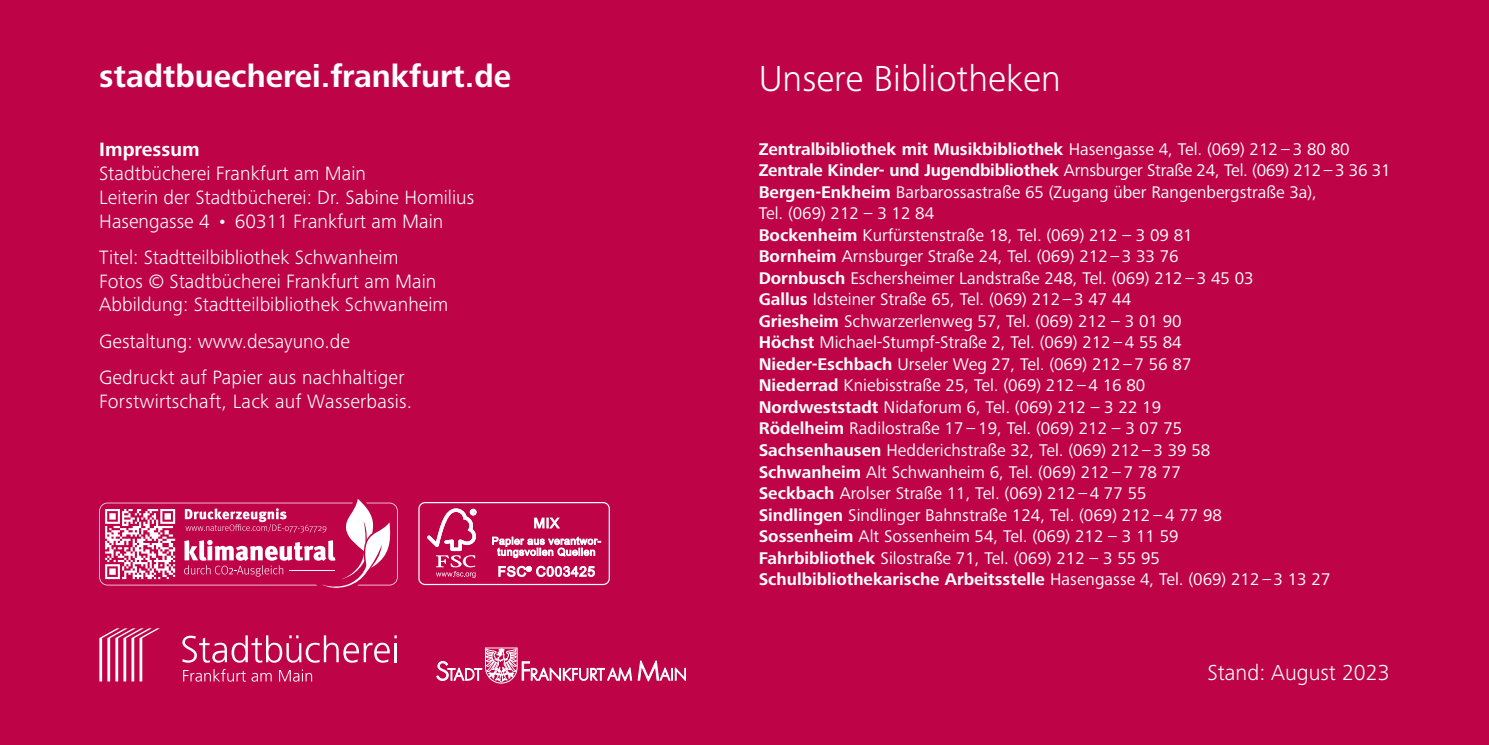
<style>
.page{position:relative;width:1489px;height:745px;background:#fff}
.page>*{position:absolute;margin:0;border:0;box-sizing:border-box;transform-origin:0 0}
.t1{font:300 37.5px "Frutiger Next Pro";color:#fff}
.t2{font:700 32.5px "Frutiger Next Pro";color:#fff}
.t3{font:300 22.5px "Frutiger Next Pro";color:#fff}
.t4{font:300 20px/23.8px "Frutiger Next Pro";color:#fff}
.t5{font:700 20px "Frutiger Next Pro";color:#fff}
.t6{font:17.5px/21.5px "Frutiger Next Pro";color:#fff}
.s1{font-weight:700}
</style>
<div class="page">
<div style="left:0;top:0;width:1488px;height:744px;background:#be0346"></div>
<svg style="left:99px;top:628px;width:61px;height:53px"></svg>
<svg style="left:183px;top:669px;width:89px;height:12px"></svg>
<svg style="left:279px;top:669px;width:33px;height:12px"></svg>
<svg style="left:182px;top:635px;width:215px;height:27px"></svg>
<svg style="left:638px;top:660px;width:47px;height:20px"></svg>
<svg style="left:436px;top:647px;width:195px;height:36px"></svg>
<div style="left:418px;top:501px;width:192px;height:83px;border:1px solid #fff;border-radius:6px"></div>
<svg style="left:427px;top:508px;width:49px;height:69px"></svg>
<svg style="left:534px;top:517px;width:26px;height:11px"></svg>
<svg style="left:492px;top:536px;width:109px;height:21px"></svg>
<svg style="left:498px;top:565px;width:97px;height:11px"></svg>
<svg style="left:99px;top:499px;width:299px;height:88px"></svg>
<h2 class="t2" style="left:99px;top:58px;width:413px">stadtbuecherei.frankfurt.de</h2>
<h1 class="t1" style="left:758px;top:57px;width:303px">Unsere Bibliotheken</h1>
<p class="t5" style="left:99px;top:138px;width:102px">Impressum</p>
<p class="t4" style="left:99px;top:161px;width:376px">Stadtbücherei Frankfurt am Main<br>Leiterin der Stadtbücherei: Dr. Sabine Homilius<br>Hasengasse 4 • 60311 Frankfurt am Main</p>
<p class="t4" style="left:99px;top:245px;width:351px">Titel: Stadtteilbibliothek Schwanheim<br>Fotos © Stadtbücherei Frankfurt am Main<br>Abbildung: Stadtteilbibliothek Schwanheim</p>
<p class="t4" style="left:99px;top:323px;width:307px;line-height:36.2px">Gestaltung: www.desayuno.de<br>Gedruckt auf Papier aus nachhaltiger</p>
<p class="t4" style="left:99px;top:389px;width:314px">Forstwirtschaft, Lack auf Wasserbasis.</p>
<p class="t6" style="left:758px;top:138px;width:633px"><span class="s1">Zentralbibliothek mit Musikbibliothek</span> Hasengasse 4, Tel. (069) 212 – 3 80 80<br><span class="s1">Zentrale Kinder- und Jugendbibliothek</span> Arnsburger Straße 24, Tel. (069) 212 – 3 36 31<br><span class="s1">Bergen-Enkheim</span> Barbarossastraße 65 (Zugang über Rangenbergstraße 3a),<br>Tel. (069) 212 – 3 12 84<br><span class="s1">Bockenheim</span> Kurfürstenstraße 18, Tel. (069) 212 – 3 09 81<br><span class="s1">Bornheim</span> Arnsburger Straße 24, Tel. (069) 212 – 3 33 76<br><span class="s1">Dornbusch</span> Eschersheimer Landstraße 248, Tel. (069) 212 – 3 45 03<br><span class="s1">Gallus</span> Idsteiner Straße 65, Tel. (069) 212 – 3 47 44<br><span class="s1">Griesheim</span> Schwarzerlenweg 57, Tel. (069) 212 – 3 01 90<br><span class="s1">Höchst</span> Michael-Stumpf-Straße 2, Tel. (069) 212 – 4 55 84<br><span class="s1">Nieder-Eschbach</span> Urseler Weg 27, Tel. (069) 212 – 7 56 87<br><span class="s1">Niederrad</span> Kniebisstraße 25, Tel. (069) 212 – 4 16 80<br><span class="s1">Nordweststadt</span> Nidaforum 6, Tel. (069) 212 – 3 22 19<br><span class="s1">Rödelheim</span> Radilostraße 17 – 19, Tel. (069) 212 – 3 07 75<br><span class="s1">Sachsenhausen</span> Hedderichstraße 32, Tel. (069) 212 – 3 39 58<br><span class="s1">Schwanheim</span> Alt Schwanheim 6, Tel. (069) 212 – 7 78 77<br><span class="s1">Seckbach</span> Arolser Straße 11, Tel. (069) 212 – 4 77 55<br><span class="s1">Sindlingen</span> Sindlinger Bahnstraße 124, Tel. (069) 212 – 4 77 98<br><span class="s1">Sossenheim</span> Alt Sossenheim 54, Tel. (069) 212 – 3 11 59<br><span class="s1">Fahrbibliothek</span> Silostraße 71, Tel. (069) 212 – 3 55 95<br><span class="s1">Schulbibliothekarische Arbeitsstelle</span> Hasengasse 4, Tel. (069) 212 – 3 13 27</p>
<p class="t3" style="left:1207px;top:659px;width:184px">Stand: August 2023</p>
</div>
